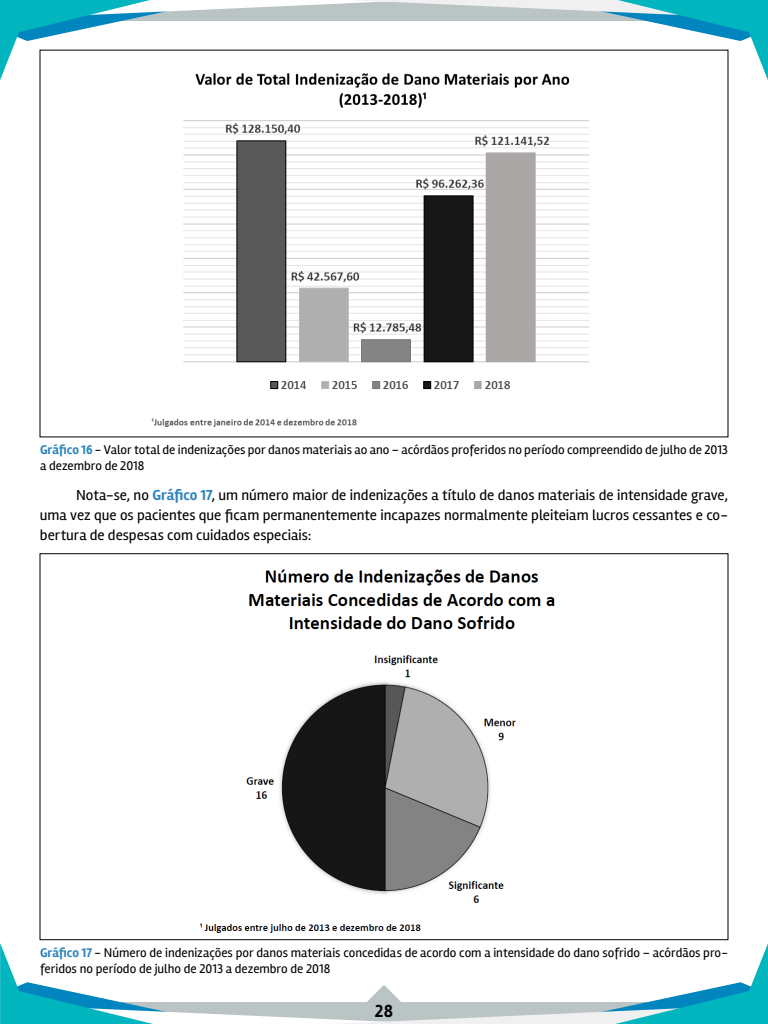
<style>
.page{position:relative;width:768px;height:1024px;background:#fff}
.page>*{position:absolute;margin:0;border:0;box-sizing:border-box;transform-origin:0 0}
.t1{font:700 18px "Rambla";color:#000}
.t2{font:15px/20px "Rambla";color:#000;text-align:justify}
.t3{font:13px/16px "Rambla";color:#000}
.s1{font-weight:700;color:#2e85be}
</style>
<div class="page">
<svg style="left:0;top:943px;width:768px;height:81px"></svg>
<svg style="left:0;top:0;width:768px;height:80px"></svg>
<img style="left:145px;top:52px;width:478px;height:375px">
<img style="left:199px;top:569px;width:356px;height:364px">
<p class="t3" style="left:40px;top:442px;width:690px"><span class="s1">Gráfico 16</span> - Valor total de indenizações por danos materiais ao ano – acórdãos proferidos no período compreendido de julho de 2013 a dezembro de 2018</p>
<p class="t2" style="left:40px;top:485px;width:690px;text-indent:36px">Nota-se, no <span class="s1">Gráfico 17</span>, um número maior de indenizações a título de danos materiais de intensidade grave, uma vez que os pacientes que ficam permanentemente incapazes normalmente pleiteiam lucros cessantes e co&shy;bertura de despesas com cuidados especiais:</p>
<p class="t3" style="left:40px;top:945px;width:689px"><span class="s1">Gráfico 17</span> - Número de indenizações por danos materiais concedidas de acordo com a intensidade do dano sofrido – acórdãos pro&shy;feridos no período de julho de 2013 a dezembro de 2018</p>
<h1 class="t1" style="left:375px;top:1000px;width:19px">28</h1>
</div>
